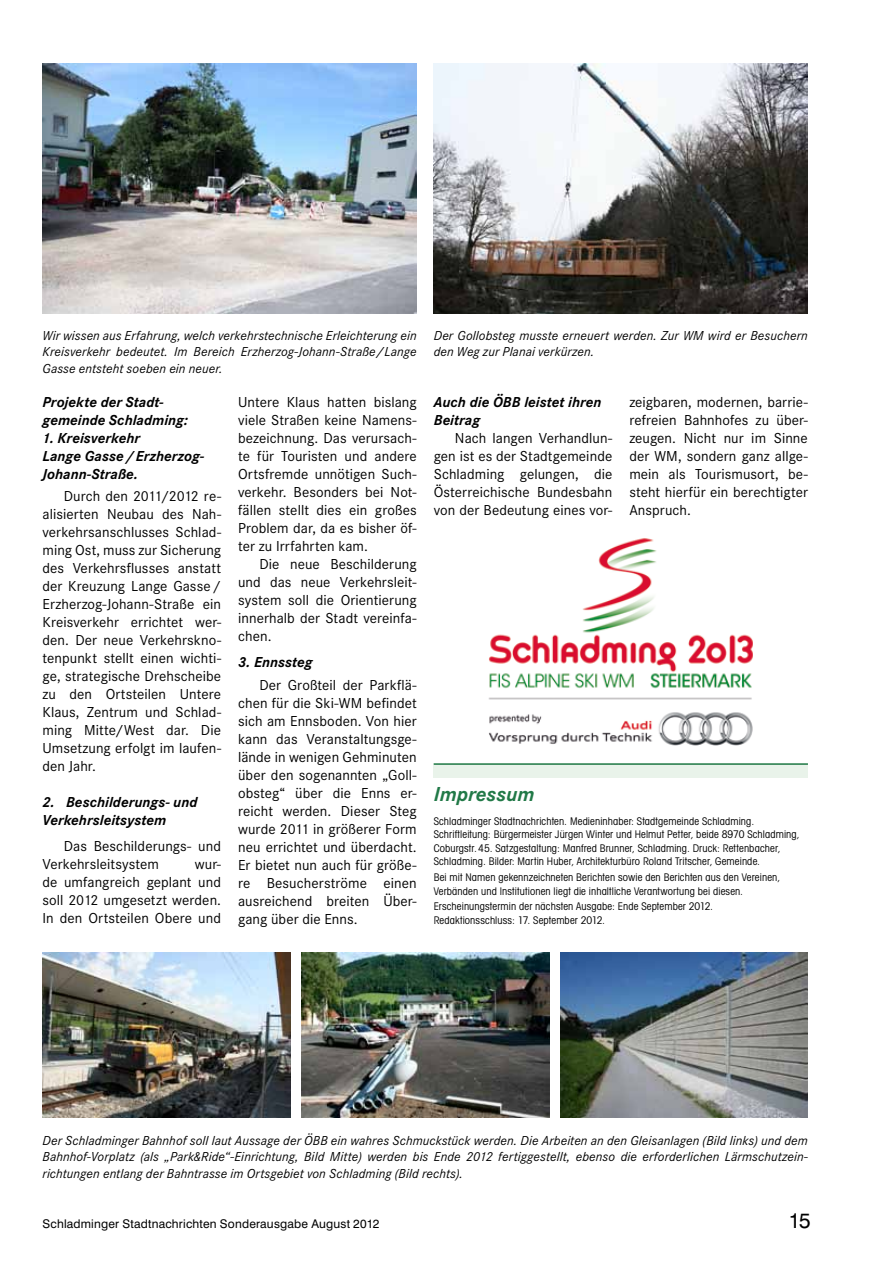
<style>
.page{position:relative;width:893px;height:1263px;background:#fff}
.page>*{position:absolute;margin:0;border:0;box-sizing:border-box;transform-origin:0 0}
.t1{font:italic 700 21px "Corporate S";color:#217947}
.t2{font:21px "Swiss 721 BT";color:#000}
.t3{font:15px/18px "Corporate S";letter-spacing:.005em;color:#000;text-align:justify}
.t4{font:italic 700 15px/18px "Corporate S";color:#000}
.t5{font:italic 13.5px/16.5px "Corporate S";letter-spacing:.005em;color:#000;text-align:justify}
.t6{font:12px "Swiss 721 BT";letter-spacing:.015em;color:#000}
.t7{font:condensed 10.5px/13.5px "Avant Garde IT Cby BT";letter-spacing:.015em;color:#000}
</style>
<div class="page">
<img style="left:43px;top:64px;width:374px;height:249px">
<img style="left:434px;top:64px;width:374px;height:249px">
<img style="left:560px;top:953px;width:248px;height:165px">
<img style="left:43px;top:953px;width:247px;height:165px">
<img style="left:301px;top:953px;width:248px;height:165px">
<div style="left:434px;top:763px;width:374px;height:14px;background:#e9f3ea"></div>
<hr style="left:434px;top:763px;width:374px;height:2px;background:#227a48">
<img style="left:489px;top:538px;width:264px;height:208px">
<p class="t5" style="left:43px;top:327px;width:376px">Wir wissen aus Erfahrung, welch verkehrstechnische Erleichterung ein Kreisverkehr bedeutet. Im Bereich Erzherzog-Johann-Straße/Lange Gasse entsteht soeben ein neuer.</p>
<p class="t5" style="left:434px;top:327px;width:376px">Der Gollobsteg musste erneuert werden. Zur WM wird er Besuchern den Weg zur Planai verkürzen.</p>
<p class="t4" style="left:43px;top:393px;width:147px">Projekte der Stadt&shy;gemeinde Schladming:</p>
<p class="t4" style="left:43px;top:429px;width:163px">1. Kreisverkehr<br>Lange Gasse/Erzherzog-<br>Johann-Straße.</p>
<p class="t3" style="left:43px;top:487px;width:180px;text-indent:21px">Durch den 2011/2012 re&shy;alisierten Neubau des Nah&shy;verkehrsanschlusses Schlad&shy;ming Ost, muss zur Sicherung des Verkehrsflusses anstatt der Kreuzung Lange Gasse/ Erzherzog-Johann-Straße ein Kreisverkehr errichtet wer&shy;den. Der neue Verkehrskno&shy;tenpunkt stellt einen wichti&shy;ge, strategische Drehscheibe zu den Ortsteilen Untere Klaus, Zentrum und Schlad&shy;ming Mitte/West dar. Die Umsetzung erfolgt im laufen&shy;den Jahr.</p>
<p class="t4" style="left:43px;top:793px;width:157px">2. Beschilderungs- und<br>Verkehrsleitsystem</p>
<p class="t3" style="left:43px;top:838px;width:180px;text-indent:21px">Das Beschilderungs- und<br>Verkehrsleitsystem</p>
<p class="t3" style="left:43px;top:856px;width:180px;text-indent:152px">wur&shy;de umfangreich geplant und soll 2012 umgesetzt werden.<br>In den Ortsteilen Obere und</p>
<p class="t3" style="left:238px;top:393px;width:180px">Untere Klaus hatten bislang viele Straßen keine Namens&shy;bezeichnung. Das verursach&shy;te für Touristen und andere Ortsfremde unnötigen Such&shy;verkehr. Besonders bei Not&shy;fällen stellt dies ein großes Problem dar, da es bisher öf&shy;ter zu Irrfahrten kam.</p>
<p class="t3" style="left:238px;top:555px;width:180px;text-indent:21px">Die neue Beschilderung und das neue Verkehrsleit&shy;system soll die Orientierung innerhalb der Stadt vereinfa&shy;chen.</p>
<p class="t4" style="left:238px;top:653px;width:76px">3. Ennssteg</p>
<p class="t3" style="left:238px;top:676px;width:180px;text-indent:21px">Der Großteil der Parkflä&shy;chen für die Ski-WM befindet sich am Ennsboden. Von hier kann das Veranstaltungsge&shy;lände in wenigen Gehminuten über den sogenannten „Goll&shy;obsteg“ über die Enns er&shy;reicht werden. Dieser Steg wurde 2011 in größerer Form neu errichtet und überdacht.<br>Er bietet nun auch für größe&shy;re Besucherströme einen ausreichend breiten Über&shy;gang über die Enns.</p>
<p class="t4" style="left:434px;top:393px;width:169px">Auch die ÖBB leistet ihren<br>Beitrag</p>
<p class="t3" style="left:434px;top:429px;width:180px;text-indent:21px">Nach langen Verhandlun&shy;gen ist es der Stadtgemeinde Schladming gelungen, die Österreichische Bundesbahn von der Bedeutung eines vor-</p>
<p class="t3" style="left:629px;top:393px;width:180px">zeigbaren, modernen, barrie&shy;refreien Bahnhofes zu über&shy;zeugen. Nicht nur im Sinne der WM, sondern ganz allge&shy;mein als Tourismusort, be&shy;steht hierfür ein berechtigter Anspruch.</p>
<h1 class="t1" style="left:434px;top:782px;width:102px">Impressum</h1>
<p class="t7" style="left:434px;top:814px;width:367px">Schladminger Stadtnachrichten. Medieninhaber: Stadtgemeinde Schladming.<br>Schriftleitung: Bürgermeister Jürgen Winter und Helmut Petter, beide 8970 Schladming, Coburgstr.45. Satzgestaltung: Manfred Brunner, Schladming. Druck: Rettenbacher, Schladming. Bilder: Martin Huber, Architekturbüro Roland Tritscher, Gemeinde.</p>
<p class="t7" style="left:434px;top:870px;width:348px">Bei mit Namen gekennzeichneten Berichten sowie den Berichten aus den Vereinen,<br>Verbänden und Institutionen liegt die inhaltliche Verantwortung bei diesen.</p>
<p class="t7" style="left:434px;top:899px;width:281px">Erscheinungstermin der nächsten Ausgabe: Ende September 2012.<br>Redaktionsschluss: 17. September 2012.</p>
<p class="t5" style="left:43px;top:1132px;width:767px">Der Schladminger Bahnhof soll laut Aussage der ÖBB ein wahres Schmuckstück werden. Die Arbeiten an den Gleisanlagen (Bild links) und dem Bahnhof-Vorplatz (als „Park&amp;Ride“-Einrichtung, Bild Mitte) werden bis Ende 2012 fertiggestellt, ebenso die erforderlichen Lärmschutzein&shy;richtungen entlang der Bahntrasse im Ortsgebiet von Schladming (Bild rechts).</p>
<p class="t6" style="left:43px;top:1216px;width:338px">Schladminger Stadtnachrichten Sonderausgabe August 2012</p>
<h1 class="t2" style="left:789px;top:1208px;width:23px">15</h1>
</div>
